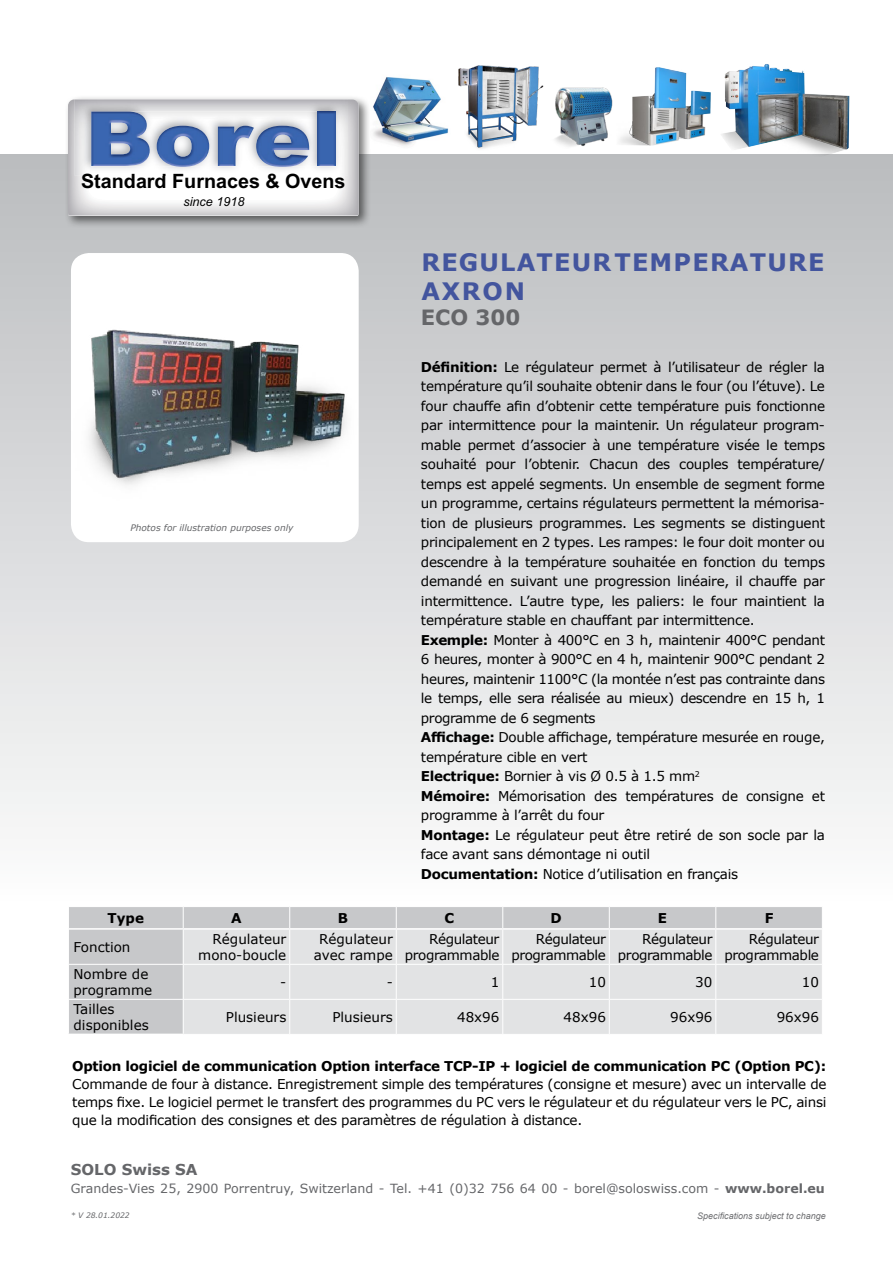
<style>
.page{position:relative;width:893px;height:1263px;background:#fff}
.page>*{position:absolute;margin:0;border:0;box-sizing:border-box;transform-origin:0 0}
.t1{font:700 24px/28.8px "Verdana";letter-spacing:.05em;color:#43559e}
.t2{font:700 21px "Verdana";color:#656669}
.t3{font:700 19.8px "Arial";color:#000}
.t4{font:700 15px "Verdana";color:#656669}
.t5{font:13.5px/19.5px "Verdana";letter-spacing:-.02em;color:#000;text-align:right}
.t6{font:13.5px/16.2px "Verdana";color:#000}
.t7{font:700 13.5px "Verdana";letter-spacing:-.02em;color:#000}
.t8{font:12.6px "Verdana";color:#656669}
.t9{font:italic 12.6px "Arial";color:#000}
.t10{font:italic 9px "Verdana";color:#656669}
.t11{font:italic 9px "Arial";color:#6d6e71}
.t12{font:italic 7.5px "Verdana";color:#656669}
.s1{font-weight:700}
</style>
<div class="page">
<div style="left:0;top:154px;width:893px;height:752px;background:linear-gradient(to bottom,#babcbf,#fcfcfc)"></div>
<div style="left:64px;top:95px;width:307px;height:133px;background:#000;opacity:.55"></div>
<svg style="left:68px;top:99px;width:291px;height:117px"></svg>
<img style="left:256px;top:126px;width:53px;height:40px">
<img style="left:318px;top:112px;width:17px;height:54px">
<img style="left:370px;top:77px;width:79px;height:71px">
<img style="left:616px;top:67px;width:96px;height:88px">
<img style="left:458px;top:65px;width:86px;height:84px">
<img style="left:555px;top:82px;width:62px;height:66px">
<img style="left:719px;top:64px;width:137px;height:95px">
<div style="left:69px;top:907px;width:753px;height:126px;background:#c7c8ca"></div>
<div style="left:183px;top:930px;width:639px;height:104px;background:#e2e3e4"></div>
<hr style="left:69px;top:928px;width:114px;height:2px;background:#fff">
<svg style="left:183px;top:907px;width:1px;height:21px"></svg>
<hr style="left:183px;top:928px;width:107px;height:2px;background:#fff">
<svg style="left:289px;top:907px;width:1px;height:21px"></svg>
<hr style="left:290px;top:928px;width:106px;height:2px;background:#fff">
<svg style="left:396px;top:907px;width:1px;height:21px"></svg>
<hr style="left:396px;top:928px;width:107px;height:2px;background:#fff">
<svg style="left:502px;top:907px;width:1px;height:21px"></svg>
<hr style="left:503px;top:928px;width:106px;height:2px;background:#fff">
<svg style="left:609px;top:907px;width:1px;height:21px"></svg>
<hr style="left:609px;top:928px;width:107px;height:2px;background:#fff">
<svg style="left:715px;top:907px;width:1px;height:21px"></svg>
<hr style="left:716px;top:928px;width:106px;height:2px;background:#fff">
<hr style="left:68px;top:964px;width:116px;height:1px;background:#fff">
<hr style="left:68px;top:999px;width:116px;height:1px;background:#fff">
<hr style="left:503px;top:999px;width:106px;height:1px;background:#fff">
<hr style="left:183px;top:930px;width:1px;height:34px;background:#fff">
<hr style="left:289px;top:930px;width:1px;height:34px;background:#fff">
<hr style="left:290px;top:964px;width:106px;height:1px;background:#fff">
<hr style="left:183px;top:965px;width:1px;height:34px;background:#fff">
<hr style="left:184px;top:964px;width:106px;height:1px;background:#fff">
<hr style="left:289px;top:965px;width:1px;height:34px;background:#fff">
<hr style="left:183px;top:1000px;width:1px;height:33px;background:#fff">
<hr style="left:184px;top:999px;width:106px;height:1px;background:#fff">
<hr style="left:289px;top:1000px;width:1px;height:34px;background:#fff">
<hr style="left:290px;top:999px;width:106px;height:1px;background:#fff">
<hr style="left:396px;top:1000px;width:1px;height:34px;background:#fff">
<hr style="left:502px;top:1000px;width:1px;height:34px;background:#fff">
<hr style="left:396px;top:965px;width:1px;height:34px;background:#fff">
<hr style="left:502px;top:965px;width:1px;height:34px;background:#fff">
<hr style="left:396px;top:999px;width:107px;height:1px;background:#fff">
<hr style="left:396px;top:930px;width:1px;height:34px;background:#fff">
<hr style="left:396px;top:964px;width:107px;height:1px;background:#fff">
<hr style="left:502px;top:930px;width:1px;height:34px;background:#fff">
<hr style="left:503px;top:964px;width:106px;height:1px;background:#fff">
<hr style="left:609px;top:930px;width:1px;height:34px;background:#fff">
<hr style="left:609px;top:965px;width:1px;height:34px;background:#fff">
<hr style="left:609px;top:964px;width:107px;height:1px;background:#fff">
<hr style="left:609px;top:1000px;width:1px;height:34px;background:#fff">
<hr style="left:609px;top:999px;width:107px;height:1px;background:#fff">
<hr style="left:715px;top:1000px;width:1px;height:34px;background:#fff">
<hr style="left:715px;top:965px;width:1px;height:34px;background:#fff">
<hr style="left:716px;top:999px;width:106px;height:1px;background:#fff">
<hr style="left:715px;top:930px;width:1px;height:34px;background:#fff">
<hr style="left:716px;top:964px;width:106px;height:1px;background:#fff">
<div style="left:71px;top:253px;width:288px;height:289px;background:#fff;border-radius:18px"></div>
<img style="left:89px;top:329px;width:258px;height:156px">
<h3 class="t3" style="left:81px;top:167px;width:266px">St d d Furnaces &amp; Ovens</h3>
<p class="t9" style="left:184px;top:193px;width:62px">since 1918</p>
<h3 class="t3" style="left:101px;top:167px;width:55px">an ar</h3>
<p class="t10" style="left:130px;top:521px;width:165px">Photos for illustration purposes only</p>
<h1 class="t1" style="left:421px;top:248px;width:404px">REGULATEUR TEMPERATURE<br>AXRON</h1>
<h2 class="t2" style="left:421px;top:303px;width:101px">ECO 300</h2>
<p class="t5" style="left:421px;top:357px;width:406px;text-align:left"><span class="s1">Définition:</span> Le régulateur permet à l’utilisateur de régler la température qu’il souhaite obtenir dans le four (ou l’étuve). Le four chauffe afin d’obtenir cette température puis fonctionne par intermittence pour la maintenir. Un régulateur program&shy;mable permet d’associer à une température visée le temps souhaité pour l’obtenir. Chacun des couples température/ temps est appelé segments. Un ensemble de segment forme un programme, certains régulateurs permettent la mémorisa&shy;tion de plusieurs programmes. Les segments se distinguent principalement en 2 types. Les rampes: le four doit monter ou descendre à la température souhaitée en fonction du temps demandé en suivant une progression linéaire, il chauffe par intermittence. L’autre type, les paliers: le four maintient la température stable en chauffant par intermittence.<br><span class="s1">Exemple:</span> Monter à 400°C en 3 h, maintenir 400°C pendant 6 heures, monter à 900°C en 4 h, maintenir 900°C pendant 2 heures, maintenir 1100°C (la montée n’est pas contrainte dans le temps, elle sera réalisée au mieux) descendre en 15 h, 1 programme de 6 segments<br><span class="s1">Affichage:</span> Double affichage, température mesurée en rouge, température cible en vert<br><span class="s1">Electrique:</span> Bornier à vis Ø 0.5 à 1.5 mm<sup>2<br></sup><span class="s1">Mémoire:</span> Mémorisation des températures de consigne et programme à l’arrêt du four<br><span class="s1">Montage:</span> Le régulateur peut être retiré de son socle par la face avant sans démontage ni outil<br><span class="s1">Documentation:</span> Notice d’utilisation en français</p>
<p class="t7" style="left:108px;top:908px;width:38px">Type</p>
<p class="t7" style="left:231px;top:908px;width:12px">A</p>
<p class="t7" style="left:338px;top:908px;width:12px">B</p>
<p class="t7" style="left:445px;top:908px;width:11px">C</p>
<p class="t7" style="left:550px;top:908px;width:13px">D</p>
<p class="t7" style="left:658px;top:908px;width:11px">E</p>
<p class="t7" style="left:765px;top:908px;width:10px">F</p>
<p class="t6" style="left:74px;top:939px;width:58px">Fonction</p>
<p class="t6" style="left:198px;top:931px;width:90px;text-align:right">Régulateur mono-boucle</p>
<p class="t6" style="left:314px;top:931px;width:80px;text-align:center">Régulateur avec rampe</p>
<p class="t5" style="left:405px;top:931px;width:96px;line-height:16.2px">Régulateur programmable</p>
<p class="t5" style="left:511px;top:931px;width:96px;line-height:16.2px">Régulateur programmable</p>
<p class="t5" style="left:618px;top:931px;width:96px;line-height:16.2px">Régulateur programmable</p>
<p class="t5" style="left:724px;top:931px;width:96px;line-height:16.2px">Régulateur programmable</p>
<p class="t6" style="left:74px;top:966px;width:80px">Nombre de programme</p>
<p class="t5" style="left:280px;top:972px;width:8px">-</p>
<p class="t5" style="left:387px;top:972px;width:8px">-</p>
<p class="t5" style="left:491px;top:972px;width:10px">1</p>
<p class="t5" style="left:589px;top:972px;width:19px">10</p>
<p class="t5" style="left:695px;top:972px;width:19px">30</p>
<p class="t5" style="left:802px;top:972px;width:19px">10</p>
<p class="t6" style="left:74px;top:1001px;width:77px">Tailles disponibles</p>
<p class="t6" style="left:226px;top:1009px;width:62px">Plusieurs</p>
<p class="t6" style="left:332px;top:1009px;width:62px">Plusieurs</p>
<p class="t5" style="left:457px;top:1007px;width:44px">48x96</p>
<p class="t5" style="left:564px;top:1007px;width:44px">48x96</p>
<p class="t5" style="left:670px;top:1007px;width:44px">96x96</p>
<p class="t5" style="left:777px;top:1007px;width:44px">96x96</p>
<p class="t7" style="left:72px;top:1056px;width:755px">Option logiciel de communication Option interface TCP-IP + logiciel de communication PC (Option PC):</p>
<p class="t5" style="left:72px;top:1075px;width:756px;line-height:18px;text-align:justify">Commande de four à distance. Enregistrement simple des températures (consigne et mesure) avec un intervalle de temps fixe. Le logiciel permet le transfert des programmes du PC vers le régulateur et du régulateur vers le PC, ainsi que la modification des consignes et des paramètres de régulation à distance.</p>
<p class="t4" style="left:71px;top:1159px;width:128px">SOLO Swiss SA</p>
<p class="t8" style="left:71px;top:1180px;width:755px">Grandes-Vies 25, 2900 Porrentruy, Switzerland - Tel. +41 (0)32 756 64 00 - borel@soloswiss.com - <span class="s1">www.borel.eu</span></p>
<p class="t12" style="left:71px;top:1210px;width:60px">* V 28.01.2022</p>
<p class="t11" style="left:697px;top:1210px;width:130px">Specifications subject to change</p>
</div>
